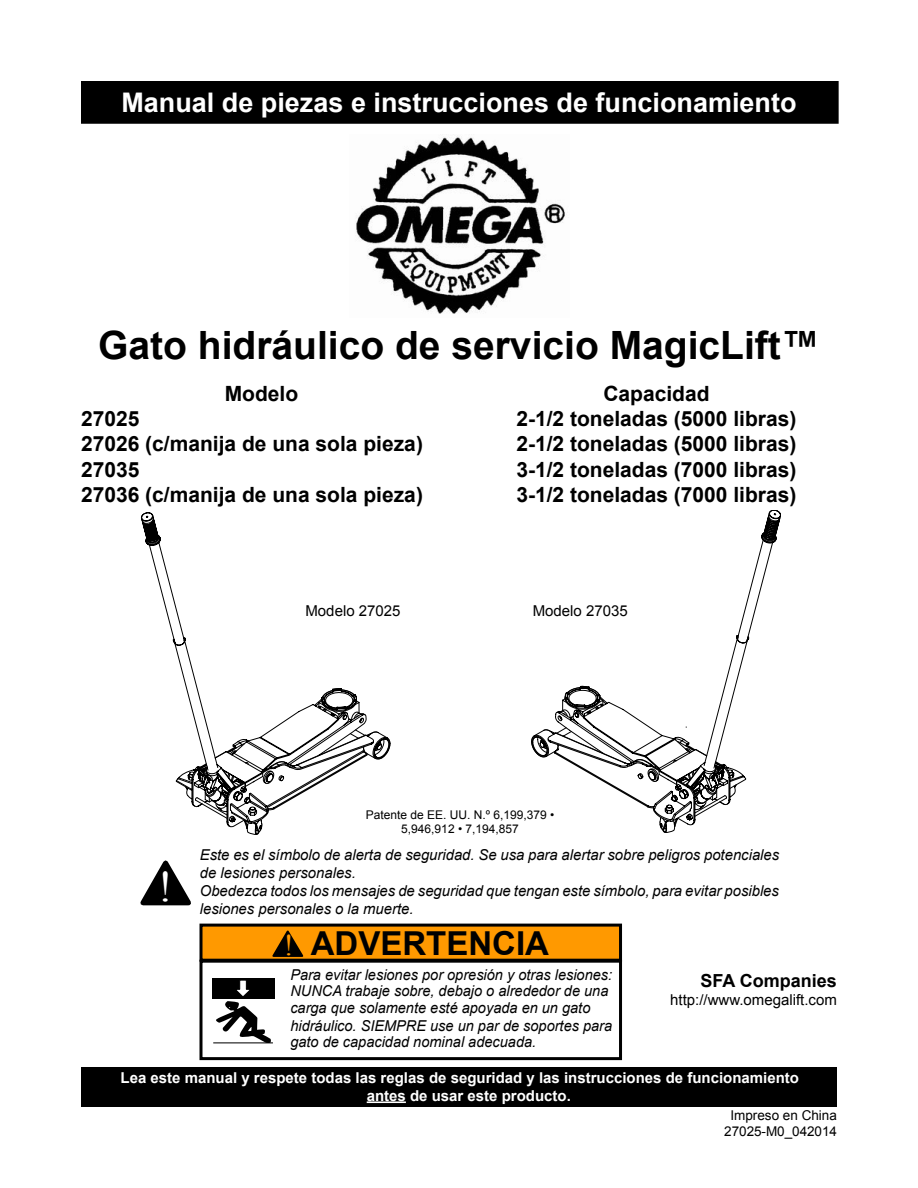
<style>
.page{position:relative;width:918px;height:1188px;background:#fff}
.page>*{position:absolute;margin:0;border:0;box-sizing:border-box;transform-origin:0 0}
.t1{font:43.5px "Times New Roman";color:#fff}
.t2{font:700 39px "Arial";color:#000}
.t3{font:700 33px "Arial";color:#000}
.t4{font:700 27px "Arial";color:#fff}
.t5{font:700 21px/25.2px "Arial";color:#000}
.t6{font:700 18px "Arial";color:#000}
.t7{font:italic 15px/18px "Arial";color:#000}
.t8{font:700 15px/18px "Arial";color:#fff}
.t9{font:15px "Arial";color:#000}
.t10{font:13.5px/16.2px "Arial";color:#000;text-align:center}
.t11{font:12px/14.4px "Arial";color:#000;text-align:center}
.s1{font-family:"Times New Roman";font-weight:400;font-size:30px;color:#f90}
</style>
<div class="page">
<img style="left:356px;top:135px;width:209px;height:179px">
<div style="left:82px;top:82px;width:756px;height:41px;background:#000"></div>
<div style="left:81px;top:81px;width:758px;height:43px;border:2px solid #000"></div>
<div style="left:82px;top:1068px;width:754px;height:38px;background:#000"></div>
<div style="left:81px;top:1067px;width:756px;height:40px;border:2px solid #000"></div>
<hr style="left:367px;top:1101px;width:39px;height:2px;background:#fff">
<svg style="left:140px;top:860px;width:51px;height:46px"></svg>
<div style="left:201px;top:925px;width:420px;height:35px;background:#f90"></div>
<div style="left:200px;top:924px;width:422px;height:38px;border:3px solid #000"></div>
<div style="left:200px;top:960px;width:422px;height:100px;border:3px solid #000"></div>
<svg style="left:272px;top:930px;width:32px;height:27px"></svg>
<div style="left:212px;top:978px;width:63px;height:21px;background:#000"></div>
<hr style="left:213px;top:1042px;width:60px;height:1px;background:#000">
<svg style="left:215px;top:980px;width:56px;height:63px"></svg>
<svg style="left:141px;top:512px;width:249px;height:323px"></svg>
<svg style="left:531px;top:510px;width:250px;height:323px"></svg>
<h3 class="t4" style="left:121px;top:85px;width:677px">Manual de piezas e instrucciones de funcionamiento</h3>
<h2 class="t2" style="left:98px;top:319px;width:723px">Gato hidráulico de servicio MagicLift™</h2>
<h3 class="t5" style="left:225px;top:382px;width:75px">Modelo</h3>
<h3 class="t5" style="left:81px;top:407px;width:343px">27025<br>27026 (c/manija de una sola pieza)<br>27035<br>27036 (c/manija de una sola pieza)</h3>
<h3 class="t5" style="left:516px;top:382px;width:282px;text-align:center">Capacidad<br>2-1/2 toneladas (5000 libras)<br>2-1/2 toneladas (5000 libras)<br>3-1/2 toneladas (7000 libras)<br>3-1/2 toneladas (7000 libras)</h3>
<p class="t9" style="left:305px;top:601px;width:97px">Modelo 27025</p>
<p class="t9" style="left:533px;top:601px;width:97px">Modelo 27035</p>
<h1 class="t1" style="left:158px;top:857px;width:16px">!</h1>
<p class="t11" style="left:366px;top:807px;width:190px">Patente de EE. UU. N.º 6,199,379 •<br>5,946,912 • 7,194,857</p>
<p class="t7" style="left:200px;top:846px;width:581px">Este es el símbolo de alerta de seguridad. Se usa para alertar sobre peligros potenciales de lesiones personales.<br>Obedezca todos los mensajes de seguridad que tengan este símbolo, para evitar posibles lesiones personales o la muerte.</p>
<h3 class="t3" style="left:284px;top:922px;width:267px"><span class="s1">!</span> ADVERTENCIA</h3>
<p class="t7" style="left:290px;top:967px;width:323px;line-height:16.5px">Para evitar lesiones por opresión y otras lesiones:<br>NUNCA trabaje sobre, debajo o alrededor de una carga que solamente esté apoyada en un gato</p>
<p class="t7" style="left:290px;top:1018px;width:323px;line-height:16.5px">hidráulico. SIEMPRE use un par de soportes para gato de capacidad nominal adecuada.</p>
<p class="t6" style="left:701px;top:968px;width:138px">SFA Companies</p>
<p class="t9" style="left:670px;top:990px;width:168px">http://www.omegalift.com</p>
<p class="t8" style="left:367px;top:1069px;width:434px;text-indent:-246px">Lea este manual y respete todas las reglas de seguridad y las instrucciones de funcionamiento antes de usar este producto.</p>
<p class="t10" style="left:724px;top:1107px;width:114px">Impreso en China<br>27025-M0_042014</p>
</div>
